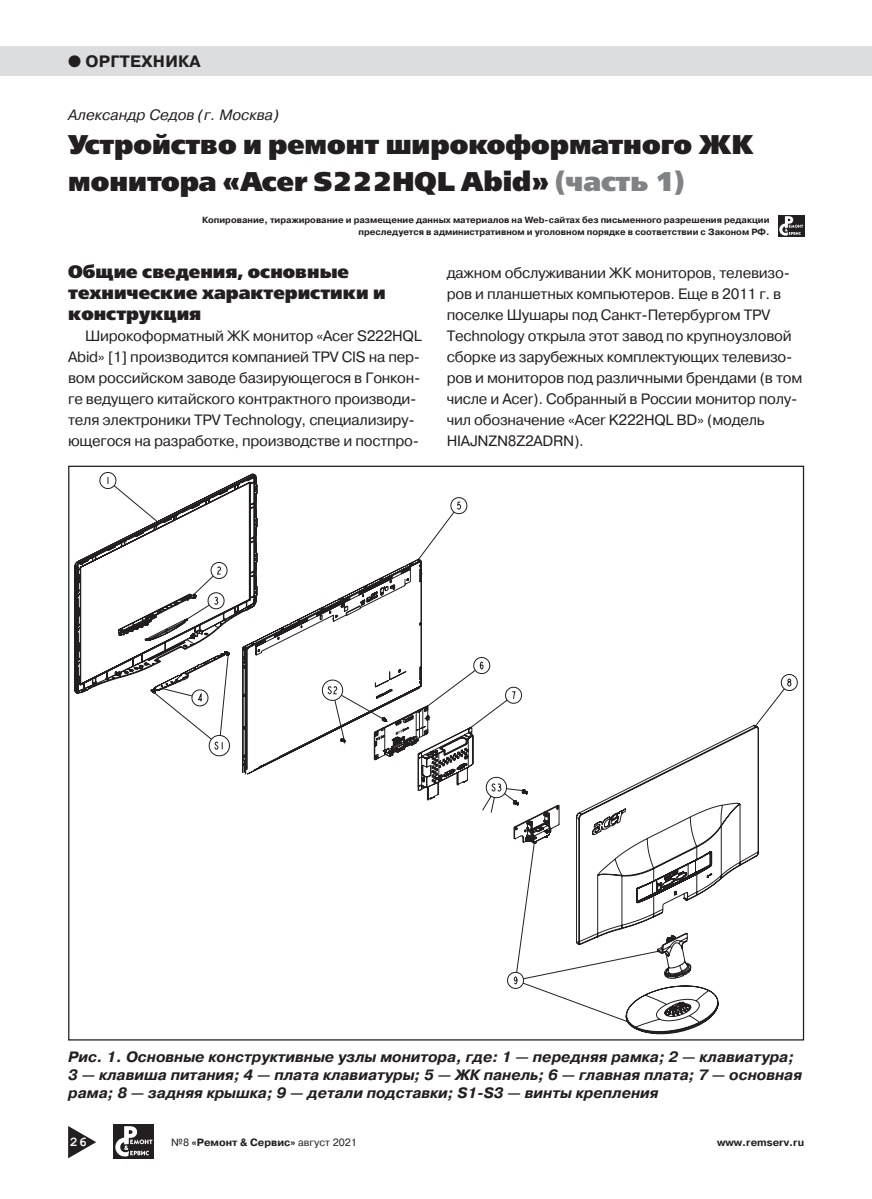
<style>
.page{position:relative;width:872px;height:1199px;background:#fff}
.page>*{position:absolute;margin:0;border:0;box-sizing:border-box;transform-origin:0 0}
.t1{font:800 27px/37.5px "Free Set";color:#231f20}
.t2{font:800 18px/21px "Free Set";color:#231f20}
.t3{font:700 16.5px "Pragmatica";letter-spacing:.01em;color:#231f20}
.t4{font:15px/21px "Pragmatica";letter-spacing:-.015em;color:#231f20}
.t5{font:italic 700 15px/18px "Pragmatica";color:#231f20}
.t6{font:italic 15px "Pragmatica";color:#231f20}
.t7{font:700 13.5px "Courier New";color:#fff}
.t8{font:700 10.5px "Pragmatica";color:#231f20}
.t9{font:700 9px/12px "Pragmatica";color:#231f20;text-align:right}
.s1{color:#808285}
.s2{font-weight:400}
</style>
<div class="page">
<div style="left:113px;top:1124px;width:41px;height:34px;background:#231f20"></div>
<svg style="left:115px;top:1126px;width:37px;height:31px"></svg>
<svg style="left:68px;top:1126px;width:28px;height:32px"></svg>
<div style="left:0;top:46px;width:872px;height:29px;background:#dcdddf"></div>
<div style="left:778px;top:215px;width:26px;height:22px;background:#231f20"></div>
<svg style="left:779px;top:216px;width:24px;height:20px"></svg>
<svg style="left:74px;top:472px;width:394px;height:285px"></svg>
<svg style="left:242px;top:648px;width:555px;height:386px"></svg>
<p class="t3" style="left:68px;top:56px;width:134px">● ОРГТЕХНИКА</p>
<p class="t6" style="left:68px;top:109px;width:212px">Александр Седов (г. Москва)</p>
<h1 class="t1" style="left:68px;top:128px;width:687px">Устройство и ремонт широкоформатного ЖК монитора «Acer S222HQL Abid» <span class="s1">(часть 1)</span></h1>
<p class="t9" style="left:202px;top:214px;width:569px">Копирование, тиражирование и размещение данных материалов на Web-сайтах без письменного разрешения редакции преследуется в административном и уголовном порядке в соответствии с Законом РФ.</p>
<p class="t2" style="left:68px;top:262px;width:319px">Общие сведения, основные технические характеристики и конструкция</p>
<p class="t4" style="left:68px;top:326px;width:355px;text-indent:17px">Широкоформатный ЖК монитор «Acer S222HQL Abid» [1] производится компанией TPV CIS на пер&shy;вом российском заводе базирующегося в Гонкон&shy;ге ведущего китайского контрактного производи&shy;теля электроники TPV Technology, специализиру&shy;ющегося на разработке, производстве и постпро-</p>
<p class="t4" style="left:447px;top:263px;width:357px">дажном обслуживании ЖК мониторов, телевизо&shy;ров и планшетных компьютеров. Еще в 2011 г. в поселке Шушары под Санкт-Петербургом TPV Technology открыла этот завод по крупноузловой сборке из зарубежных комплектующих телевизо&shy;ров и мониторов под различными брендами (в том числе и Acer). Собранный в России монитор полу&shy;чил обозначение «Acer K222HQL BD» (модель HIAJNZN8Z2ADRN).</p>
<p class="t5" style="left:68px;top:1048px;width:735px">Рис. 1. Основные конструктивные узлы монитора, где: 1 — передняя рамка; 2 — клавиатура;<br>3 — клавиша питания; 4 — плата клавиатуры; 5 — ЖК панель; 6 — главная плата; 7 — основная рама; 8 — задняя крышка; 9 — детали подставки; S1-S3 — винты крепления</p>
<p class="t7" style="left:70px;top:1135px;width:18px">26</p>
<p class="t8" style="left:171px;top:1138px;width:187px"><span class="s2">№8</span> «Ремонт &amp; Сервис» <span class="s2">август 2021</span></p>
<p class="t8" style="left:717px;top:1138px;width:89px">www.remserv.ru</p>
</div>
